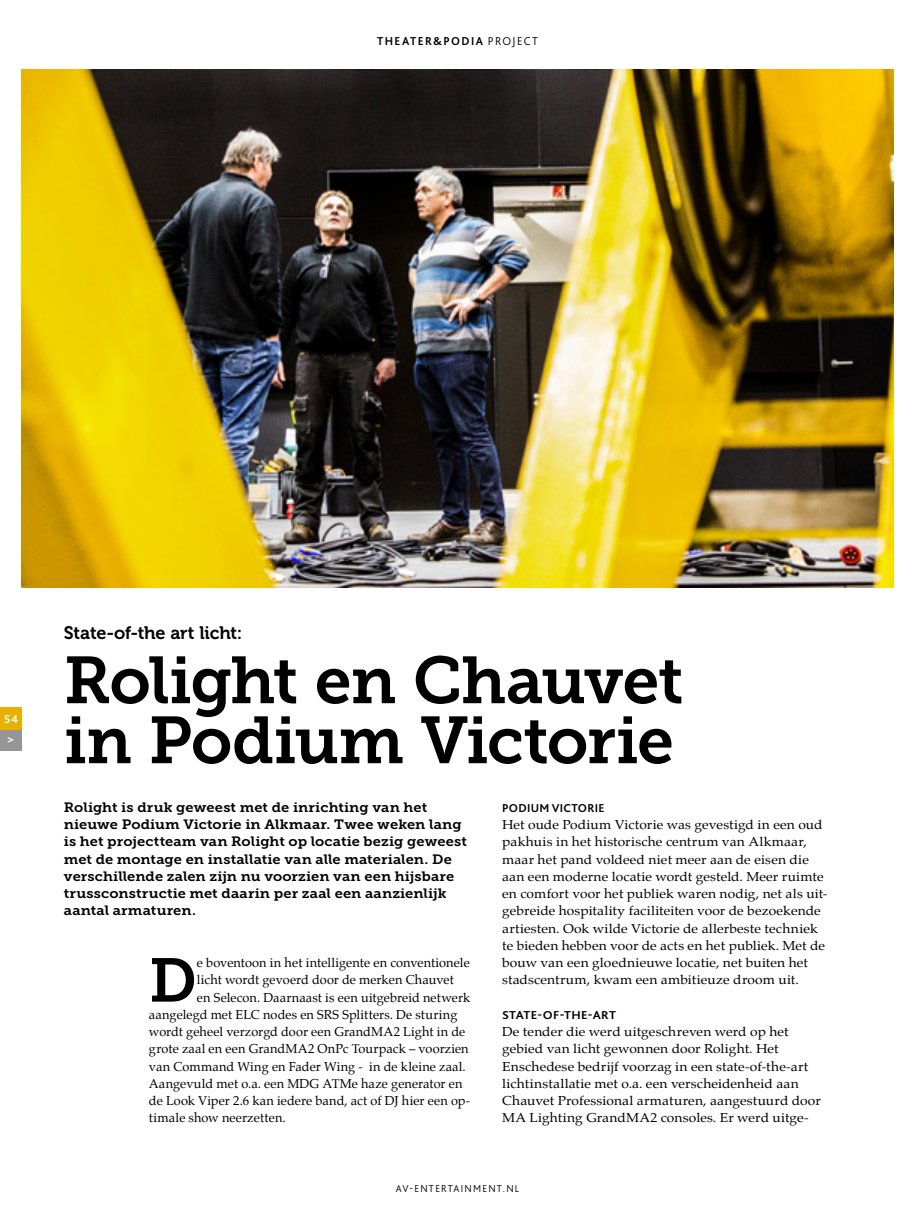
<style>
.page{position:relative;width:915px;height:1212px;background:#fff}
.page>*{position:absolute;margin:0;border:0;box-sizing:border-box;transform-origin:0 0}
.t1{font:66px/60px "Museo Slab 700";letter-spacing:-.02em;color:#000}
.t2{font:61.35px "Museo Slab 700";color:#000}
.t3{font:18px "Museo 700";letter-spacing:-.01em;color:#000}
.t4{font:13.5px/17.2px "Museo Slab 700";letter-spacing:.005em;color:#000;scale:1.08 1}
.t5{font:12.75px/17.2px "Palatino";letter-spacing:.005em;color:#000;scale:1.08 1}
.t6{font:12.75px "Palatino";letter-spacing:.005em;color:#000}
.t7{font:700 12px "Bliss 2";letter-spacing:.125em;color:#000}
.t8{font:700 12px "Bliss 2";letter-spacing:.025em;color:#000;scale:1.08 1}
.t9{font:700 12px "Bliss 2";letter-spacing:.025em;color:#000}
.t10{font:700 12px/20.7px "Bliss 2";color:#fff}
.t11{font:300 10.5px "Bliss 2";letter-spacing:.125em;color:#000}
.s1{font-weight:300}
</style>
<div class="page">
<div style="left:0;top:728px;width:21px;height:22px;background:#979696"></div>
<div style="left:0;top:707px;width:21px;height:22px;background:#e9b000"></div>
<img style="left:21px;top:70px;width:872px;height:517px">
<p class="t7" style="left:377px;top:33px;width:162px">THEATER&amp;PODIA <span class="s1">PROJECT</span></p>
<p class="t10" style="left:4px;top:708px;width:16px">54 &gt;</p>
<h3 class="t3" style="left:64px;top:623px;width:180px">State-of-the art licht:</h3>
<h1 class="t1" style="left:64px;top:651px;width:621px">Rolight en Chauvet in Podium Victorie</h1>
<p class="t4" style="left:64px;top:799px;width:374px">Rolight is druk geweest met de inrichting van het nieuwe Podium Victorie in Alkmaar. Twee weken lang is het projectteam van Rolight op locatie bezig geweest met de montage en installatie van alle materialen. De verschillende zalen zijn nu voorzien van een hijsbare trussconstructie met daarin per zaal een aanzienlijk aantal armaturen.</p>
<h2 class="t2" style="left:149px;top:945px;width:49px">D</h2>
<p class="t6" style="left:197px;top:952px;width:274px">e boventoon in het intelligente en conventionele</p>
<p class="t6" style="left:197px;top:969px;width:258px">licht wordt gevoerd door de merken Chauvet</p>
<p class="t6" style="left:197px;top:987px;width:274px">en Selecon. Daarnaast is een uitgebreid netwerk</p>
<p class="t6" style="left:149px;top:1004px;width:310px">aangelegd met ELC nodes en SRS Splitters. De sturing</p>
<p class="t6" style="left:149px;top:1021px;width:318px">wordt geheel verzorgd door een GrandMA2 Light in de</p>
<p class="t6" style="left:149px;top:1038px;width:321px">grote zaal en een GrandMA2 OnPc Tourpack – voorzien</p>
<p class="t6" style="left:149px;top:1056px;width:318px">van Command Wing en Fader Wing - in de kleine zaal.</p>
<p class="t6" style="left:149px;top:1073px;width:315px">Aangevuld met o.a. een MDG ATMe haze generator en</p>
<p class="t6" style="left:149px;top:1090px;width:322px">de Look Viper 2.6 kan iedere band, act of DJ hier een op-</p>
<p class="t6" style="left:149px;top:1107px;width:138px">timale show neerzetten.</p>
<p class="t9" style="left:502px;top:800px;width:104px">PODIUM VICTORIE</p>
<p class="t5" style="left:502px;top:816px;width:303px">Het oude Podium Victorie was gevestigd in een oud pakhuis in het historische centrum van Alkmaar, maar het pand voldeed niet meer aan de eisen die aan een moderne locatie wordt gesteld. Meer ruimte en comfort voor het publiek waren nodig, net als uit&shy;gebreide hospitality faciliteiten voor de bezoekende artiesten. Ook wilde Victorie de allerbeste techniek te bieden hebben voor de acts en het publiek. Met de bouw van een gloednieuwe locatie, net buiten het stadscentrum, kwam een ambitieuze droom uit.</p>
<p class="t8" style="left:502px;top:1007px;width:107px">STATE-OF-THE-ART</p>
<p class="t5" style="left:502px;top:1023px;width:296px">De tender die werd uitgeschreven werd op het gebied van licht gewonnen door Rolight. Het Enschedese bedrijf voorzag in een state-of-the-art lichtinstallatie met o.a. een verscheidenheid aan Chauvet Professional armaturen, aangestuurd door MA Lighting GrandMA2 consoles. Er werd uitge-</p>
<p class="t11" style="left:395px;top:1182px;width:125px">AV-ENTERTAINMENT.NL</p>
</div>
